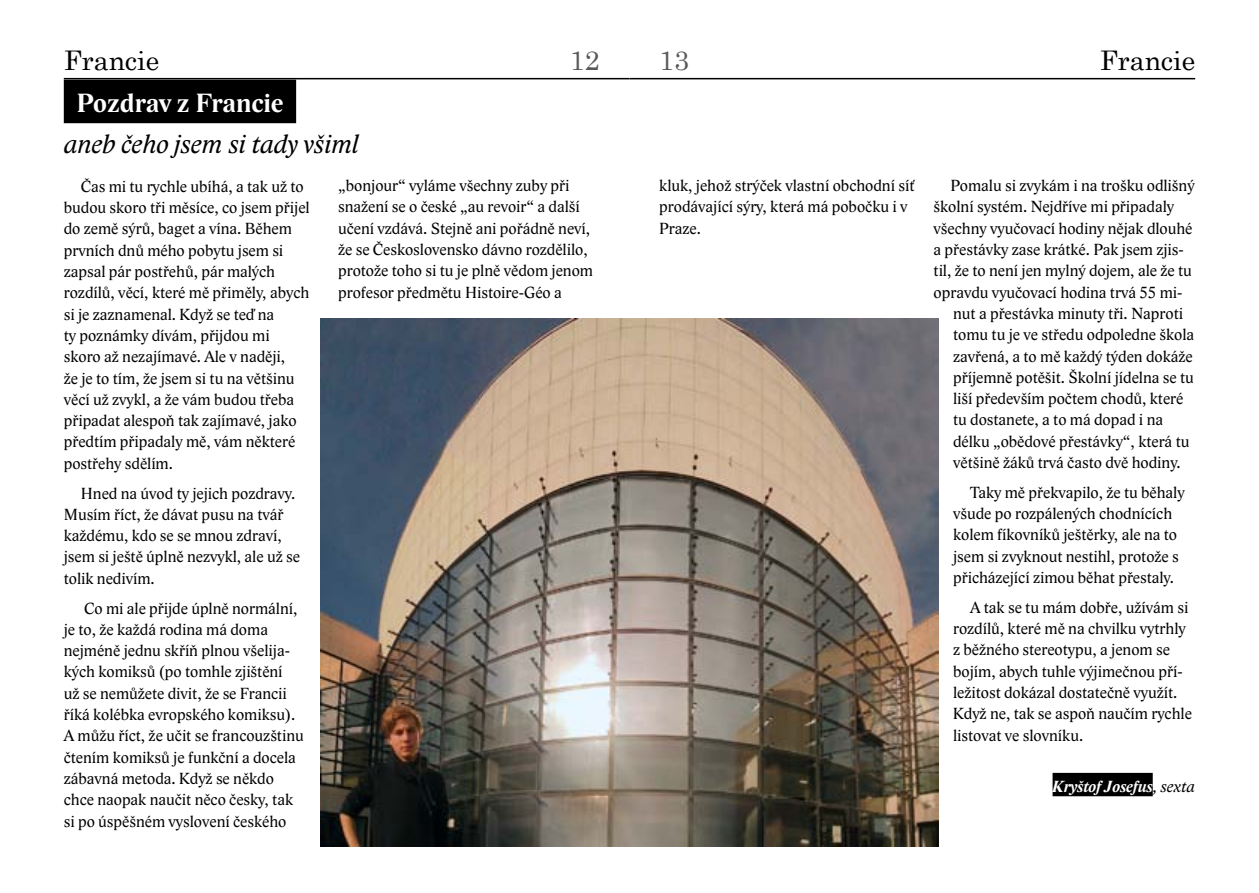
<style>
.page{position:relative;width:1259px;height:893px;background:#fff}
.page>*{position:absolute;margin:0;border:0;box-sizing:border-box;transform-origin:0 0}
.t1{font:italic 27px "Lido STF";color:#000}
.t2{font:700 27px "Lido STF";color:#fff}
.t3{font:27px "Century Schoolbook";color:#000}
.t4{font:27px "Century Schoolbook";color:#58595b}
.t5{font:16.5px/21.3px "Lido STF";color:#000}
.t6{font:italic 700 16.5px "Lido STF";color:#fff}
.s1{font-weight:400;color:#000}
</style>
<div class="page">
<div style="left:64px;top:80px;width:232px;height:43px;background:#000"></div>
<img style="left:320px;top:319px;width:619px;height:527px">
<div style="left:1052px;top:773px;width:100px;height:23px;background:#000"></div>
<hr style="left:64px;top:78px;width:565px;height:1px;background:#000">
<hr style="left:629px;top:78px;width:566px;height:1px;background:#000">
<h1 class="t3" style="left:64px;top:38px;width:97px">Francie</h1>
<h1 class="t3" style="left:1099px;top:38px;width:97px">Francie</h1>
<h1 class="t2" style="left:77px;top:86px;width:208px">Pozdrav z Francie</h1>
<h1 class="t1" style="left:64px;top:128px;width:296px">aneb čeho jsem si tady všiml</h1>
<p class="t5" style="left:64px;top:176px;width:247px;text-indent:17px">Čas mi tu rychle ubíhá, a tak už to budou skoro tři měsíce, co jsem přijel do země sýrů, baget a vína. Během prvních dnů mého pobytu jsem si zapsal pár postřehů, pár malých rozdílů, věcí, které mě přiměly, abych si je zaznamenal. Když se teď na<br>ty poznámky dívám, přijdou mi skoro až nezajímavé. Ale v naději,<br>že je to tím, že jsem si tu na většinu věcí už zvykl, a že vám budou třeba připadat alespoň tak zajímavé, jako předtím připadaly mě, vám některé postřehy sdělím.</p>
<p class="t5" style="left:64px;top:482px;width:238px;text-indent:17px">Hned na úvod ty jejich pozdravy.<br>Musím říct, že dávat pusu na tvář každému, kdo se se mnou zdraví, jsem si ještě úplně nezvykl, ale už se tolik nedivím.</p>
<p class="t5" style="left:64px;top:597px;width:241px;text-indent:20px">Co mi ale přijde úplně normální, je to, že každá rodina má doma nejméně jednu skříň plnou všelija&shy;kých komiksů (po tomhle zjištění<br>už se nemůžete divit, že se Francii říká kolébka evropského komiksu).<br>A můžu říct, že učit se francouzštinu čtením komiksů je funkční a docela zábavná metoda. Když se někdo chce naopak naučit něco česky, tak si po úspěšném vyslovení českého</p>
<h1 class="t4" style="left:569px;top:38px;width:32px">12</h1>
<h1 class="t4" style="left:659px;top:38px;width:32px">13</h1>
<p class="t5" style="left:338px;top:175px;width:256px">„bonjour“ vyláme všechny zuby při snažení se o české „au revoir“ a další učení vzdává. Stejně ani pořádně neví, že se Československo dávno rozdělilo, protože toho si tu je plně vědom jenom profesor předmětu Histoire-Géo a</p>
<p class="t5" style="left:659px;top:175px;width:257px">kluk, jehož strýček vlastní obchodní síť prodávající sýry, která má pobočku i v<br>Praze.</p>
<p class="t5" style="left:950px;top:175px;width:245px">Pomalu si zvykám i na trošku odlišný</p>
<p class="t5" style="left:933px;top:196px;width:242px">školní systém. Nejdříve mi připadaly</p>
<p class="t5" style="left:933px;top:218px;width:260px">všechny vyučovací hodiny nějak dlouhé</p>
<p class="t5" style="left:933px;top:239px;width:252px">a přestávky zase krátké. Pak jsem zjis-</p>
<p class="t5" style="left:933px;top:260px;width:260px">til, že to není jen mylný dojem, ale že tu</p>
<p class="t5" style="left:933px;top:282px;width:250px">opravdu vyučovací hodina trvá 55 mi-</p>
<p class="t5" style="left:953px;top:303px;width:231px">nut a přestávka minuty tři. Naproti</p>
<p class="t5" style="left:953px;top:324px;width:242px">tomu tu je ve středu odpoledne škola</p>
<p class="t5" style="left:953px;top:345px;width:241px">zavřená, a to mě každý týden dokáže</p>
<p class="t5" style="left:953px;top:367px;width:242px">příjemně potěšit. Školní jídelna se tu</p>
<p class="t5" style="left:953px;top:388px;width:232px">liší především počtem chodů, které</p>
<p class="t5" style="left:953px;top:409px;width:211px">tu dostanete, a to má dopad i na</p>
<p class="t5" style="left:953px;top:431px;width:238px">délku „obědové přestávky“, která tu</p>
<p class="t5" style="left:953px;top:452px;width:229px">většině žáků trvá často dvě hodiny.</p>
<p class="t5" style="left:953px;top:482px;width:233px;text-indent:17px">Taky mě překvapilo, že tu běhaly všude po rozpálených chodnících kolem fíkovníků ještěrky, ale na to jsem si zvyknout nestihl, protože s přicházející zimou běhat přestaly.</p>
<p class="t5" style="left:953px;top:597px;width:240px;text-indent:17px">A tak se tu mám dobře, užívám si rozdílů, které mě na chvilku vytrhly z běžného stereotypu, a jenom se bojím, abych tuhle výjimečnou pří&shy;ležitost dokázal dostatečně využít.<br>Když ne, tak se aspoň naučím rychle listovat ve slovníku.</p>
<p class="t6" style="left:1052px;top:777px;width:144px">Kryštof Josefus<span class="s1">, sexta</span></p>
</div>
